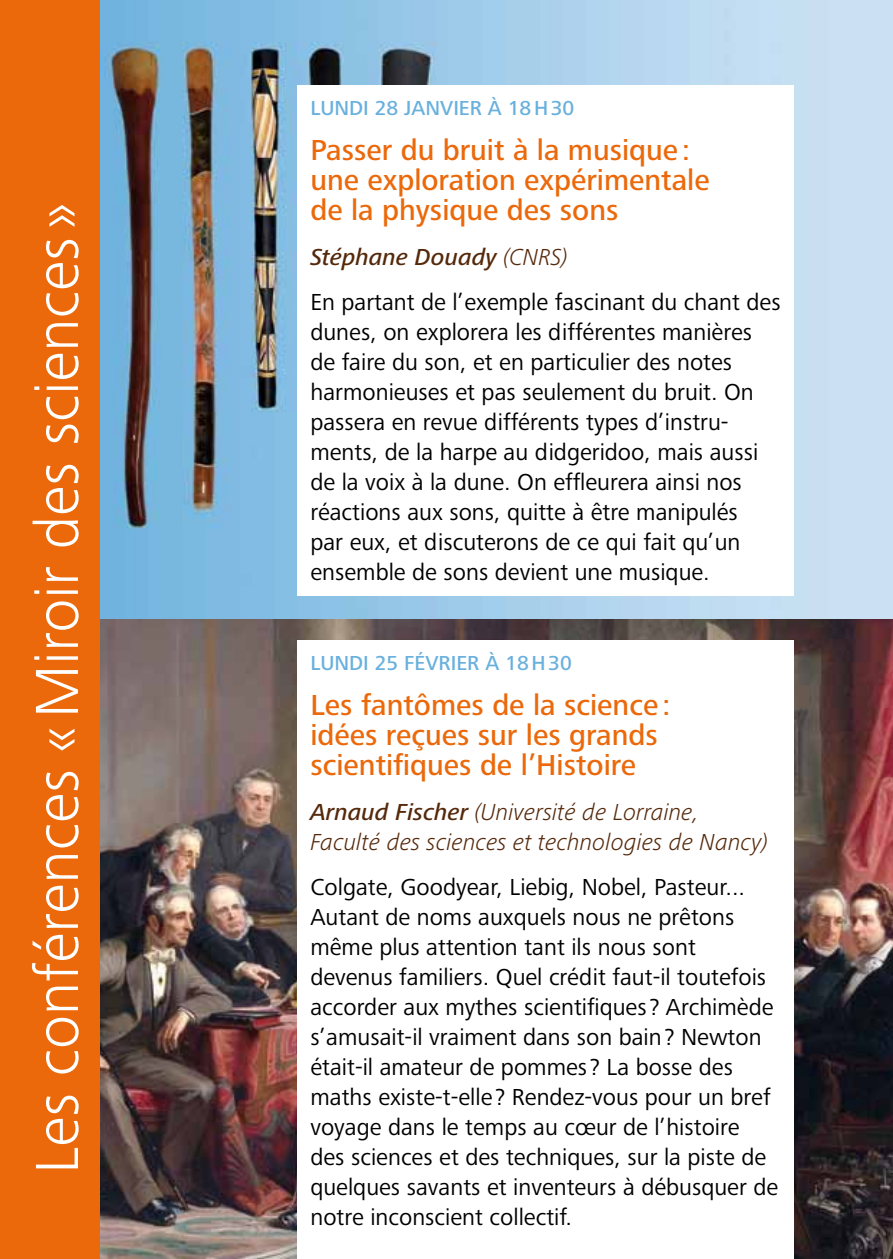
<style>
.page{position:relative;width:893px;height:1259px;background:#fff}
.page>*{position:absolute;margin:0;border:0;box-sizing:border-box;transform-origin:0 0}
.t1{font:300 63px "Frutiger Next Pro";color:#fff}
.t2{font:500 30px/30px "Frutiger Next Pro";color:#eb690b}
.t3{font:24px/30px "Frutiger Next Pro";color:#000}
.t4{font:italic 300 24px/30px "Frutiger Next Pro";color:#55290b}
.t5{font:500 21px "Frutiger Next Pro";color:#68b0dd}
.s1{font-weight:500;font-style:italic;color:#55290b}
.s2{font-weight:300;font-style:italic;color:#55290b}
.s3{font-weight:500}
</style>
<div class="page">
<img style="left:99px;top:0;width:794px;height:1259px">
<div style="left:298px;top:640px;width:496px;height:619px;background:#fff"></div>
<div style="left:298px;top:85px;width:496px;height:510px;background:#fff"></div>
<div style="left:0;top:0;width:99px;height:1259px;background:#eb690b"></div>
<h1 class="t1" style="left:21px;top:1174px;width:972px;rotate:-90deg">Les conférences «Miroir des sciences »</h1>
<p class="t5" style="left:310px;top:96px;width:265px">Lundi 28 janvier à 18h30</p>
<p class="t2" style="left:310px;top:135px;width:401px">Passer du bruit à la musique: une exploration expérimentale de la physique des sons</p>
<p class="t3" style="left:310px;top:235px;width:472px;line-height:45px"><span class="s1">Stéphane Douady</span> <span class="s2">(CNRS)<br></span>En partant de l’exemple fascinant du chant des</p>
<p class="t3" style="left:310px;top:317px;width:449px">dunes, on explorera les différentes manières de faire du son, et en particulier des notes harmonieuses et pas seulement du bruit. On passera en revue différents types d’instru&shy;ments, de la harpe au didgeridoo, mais aussi de la voix à la dune. On effleurera ainsi nos réactions aux sons, quitte à être manipulés par eux, et discuterons de ce qui fait qu’un ensemble de sons devient une musique.</p>
<p class="t5" style="left:310px;top:651px;width:263px">Lundi 25 février à 18h30</p>
<p class="t2" style="left:310px;top:690px;width:362px">Les fantômes de la science: idées reçues sur les grands scientifiques de l’H istoire</p>
<p class="t4" style="left:310px;top:797px;width:459px"><span class="s3">Arnaud Fischer</span> (Université de Lorraine,<br>Faculté des sciences et technologies de Nancy)</p>
<p class="t3" style="left:310px;top:872px;width:469px">Colgate, Goodyear, Liebig, Nobel, Pasteur...<br>Autant de noms auxquels nous ne prêtons même plus attention tant ils nous sont devenus familiers. Quel crédit faut-il toutefois accorder aux mythes scientifiques ? Archimède s’amusait-il vraiment dans son bain? Newton était-il amateur de pommes ? La bosse des maths existe-t-elle ? Rendez-vous pour un bref voyage dans le temps au cœur de l’histoire des sciences et des techniques, sur la piste de quelques savants et inventeurs à débusquer de notre inconscient collectif.</p>
</div>
